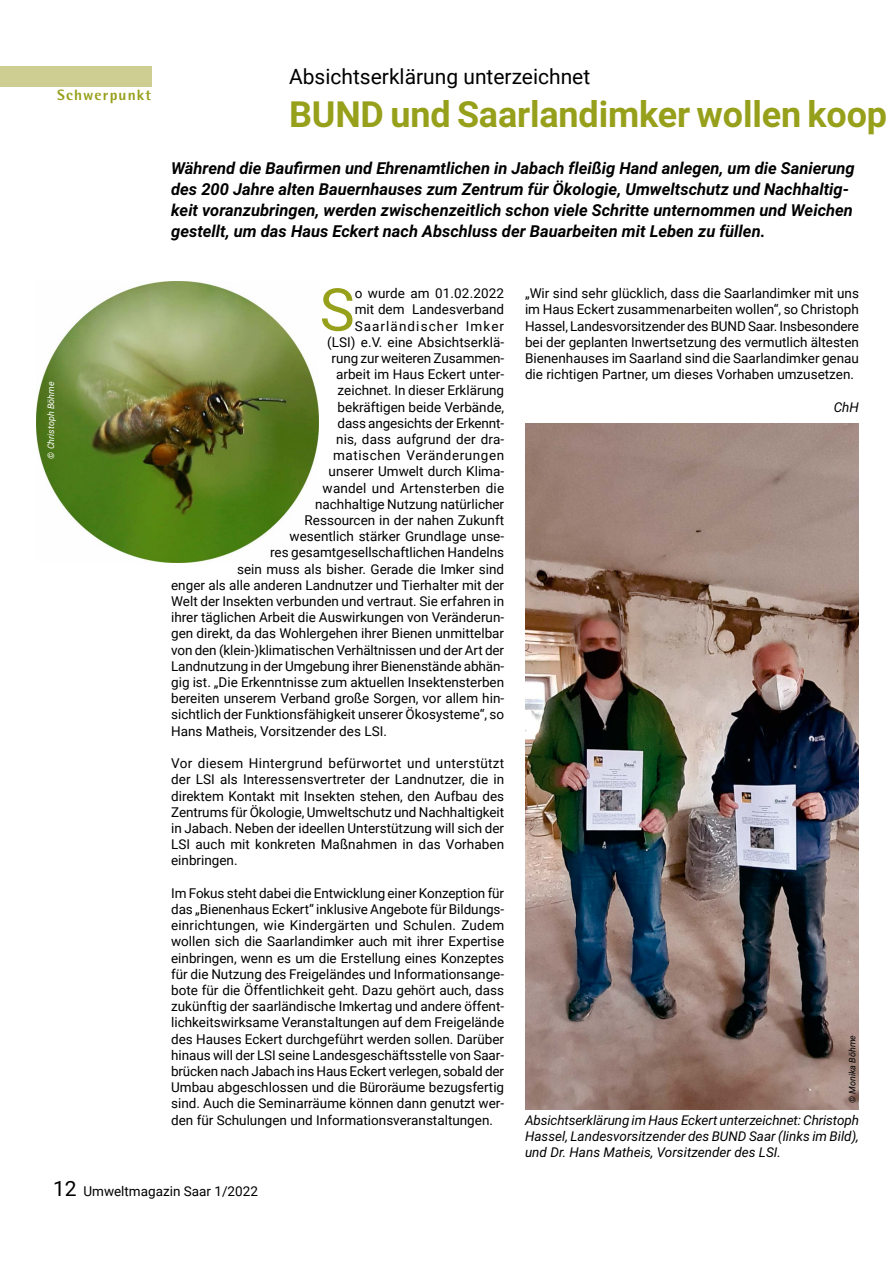
<style>
.page{position:relative;width:893px;height:1263px;background:#fff}
.page>*{position:absolute;margin:0;border:0;box-sizing:border-box;transform-origin:0 0}
.t1{font:59.1px "Roboto";color:#97a01b}
.t2{font:700 36px "Roboto";letter-spacing:-.005em;color:#97a01b}
.t3{font:21px "Roboto";color:#000}
.t4{font:italic 700 16.5px/21px "Roboto";color:#000}
.t5{font:800 15px "Agfa Rotis Semisans";letter-spacing:.075em;color:#97a01b}
.t6{font:13.5px/16.2px "Roboto";color:#000;text-align:justify}
.t7{font:italic 13.5px/16.2px "Roboto";color:#000;text-align:justify}
.t8{font:13.5px "Roboto";letter-spacing:.04em;color:#000}
.t9{font:13.5px "Roboto";letter-spacing:.08em;color:#000}
.t10{font:italic 9px "Roboto";color:#fff}
.t11{font:italic 9px "Roboto";color:#000}
.s1{font-size:21px}
</style>
<div class="page">
<img style="left:37px;top:282px;width:282px;height:280px">
<div style="left:0;top:66px;width:151px;height:20px;background:#cecd92"></div>
<img style="left:525px;top:423px;width:334px;height:687px">
<p class="t5" style="left:57px;top:85px;width:95px">Schwerpunkt</p>
<p class="t10" style="left:45px;top:459px;width:78px;rotate:-90deg">© Christoph Böhme</p>
<h3 class="t3" style="left:289px;top:62px;width:303px">Absichtserklärung unterzeichnet</h3>
<h2 class="t2" style="left:289px;top:89px;width:600px">BUND und Saarlandimker wollen koop</h2>
<p class="t4" style="left:171px;top:157px;width:685px">Während die Baufirmen und Ehrenamtlichen in Jabach fleißig Hand anlegen, um die Sanierung des 200 Jahre alten Bauernhauses zum Zentrum für Ökologie, Umweltschutz und Nachhaltig&shy;keit voranzubringen, werden zwischenzeitlich schon viele Schritte unternommen und Weichen gestellt, um das Haus Eckert nach Abschluss der Bauarbeiten mit Leben zu füllen.</p>
<h1 class="t1" style="left:320px;top:268px;width:37px">S</h1>
<p class="t6" style="left:355px;top:285px;width:151px">o wurde am 01.02.2022</p>
<p class="t6" style="left:355px;top:301px;width:151px">mit dem Landesverband</p>
<p class="t9" style="left:355px;top:316px;width:151px">Saarländischer Imker</p>
<p class="t6" style="left:327px;top:333px;width:179px">(LSI) e.V. eine Absichtserklä-</p>
<p class="t6" style="left:332px;top:350px;width:174px">rung zur weiteren Zusammen-</p>
<p class="t6" style="left:336px;top:366px;width:170px">arbeit im Haus Eckert unter-</p>
<p class="t6" style="left:338px;top:382px;width:168px">zeichnet. In dieser Erklärung</p>
<p class="t6" style="left:338px;top:398px;width:168px">bekräftigen beide Verbände,</p>
<p class="t6" style="left:338px;top:414px;width:168px">dass angesichts der Erkennt-</p>
<p class="t6" style="left:336px;top:431px;width:170px">nis, dass aufgrund der dra-</p>
<p class="t8" style="left:333px;top:446px;width:173px">matischen Veränderungen</p>
<p class="t6" style="left:329px;top:463px;width:177px">unserer Umwelt durch Klima-</p>
<p class="t6" style="left:323px;top:479px;width:183px">wandel und Artensterben die</p>
<p class="t6" style="left:315px;top:495px;width:191px">nachhaltige Nutzung natürlicher</p>
<p class="t6" style="left:305px;top:512px;width:201px">Ressourcen in der nahen Zukunft</p>
<p class="t6" style="left:290px;top:528px;width:216px">wesentlich stärker Grundlage unse-</p>
<p class="t6" style="left:270px;top:544px;width:236px">res gesamtgesellschaftlichen Handelns</p>
<p class="t6" style="left:237px;top:560px;width:269px">sein muss als bisher. Gerade die Imker sind</p>
<p class="t6" style="left:171px;top:576px;width:334px">enger als alle anderen Landnutzer und Tierhalter mit der</p>
<p class="t6" style="left:171px;top:593px;width:335px">Welt der Insekten verbunden und vertraut. Sie erfahren in</p>
<p class="t6" style="left:171px;top:609px;width:335px">ihrer täglichen Arbeit die Auswirkungen von Veränderun-</p>
<p class="t6" style="left:171px;top:625px;width:335px">gen direkt, da das Wohlergehen ihrer Bienen unmittelbar</p>
<p class="t6" style="left:171px;top:641px;width:334px">von den (klein-)klimatischen Verhältnissen und der Art der</p>
<p class="t6" style="left:171px;top:657px;width:335px">Landnutzung in der Umgebung ihrer Bienenstände abhän-</p>
<p class="t6" style="left:171px;top:674px;width:335px">gig ist. „Die Erkenntnisse zum aktuellen Insektensterben</p>
<p class="t6" style="left:171px;top:690px;width:335px">bereiten unserem Verband große Sorgen, vor allem hin-</p>
<p class="t6" style="left:171px;top:706px;width:335px">sichtlich der Funktionsfähigkeit unserer Ökosysteme“, so</p>
<p class="t6" style="left:171px;top:722px;width:217px">Hans Matheis, Vorsitzender des LSI.</p>
<p class="t6" style="left:171px;top:755px;width:335px">Vor diesem Hintergrund befürwortet und unterstützt der LSI als Interessensvertreter der Landnutzer, die in direktem Kontakt mit Insekten stehen, den Aufbau des Zentrums für Ökologie, Umweltschutz und Nachhaltigkeit in Jabach. Neben der ideellen Unterstützung will sich der LSI auch mit konkreten Maßnahmen in das Vorhaben einbringen.</p>
<p class="t6" style="left:171px;top:884px;width:335px">Im Fokus steht dabei die Entwicklung einer Konzeption für das „Bienenhaus Eckert“ inklusive Angebote für Bildungs&shy;einrichtungen, wie Kindergärten und Schulen. Zudem wollen sich die Saarlandimker auch mit ihrer Expertise einbringen, wenn es um die Erstellung eines Konzeptes für die Nutzung des Freigeländes und Informationsange&shy;bote für die Öffentlichkeit geht. Dazu gehört auch, dass zukünftig der saarländische Imkertag und andere öffent&shy;lichkeitswirksame Veranstaltungen auf dem Freigelände des Hauses Eckert durchgeführt werden sollen. Darüber hinaus will der LSI seine Landesgeschäftsstelle von Saar&shy;brücken nach Jabach ins Haus Eckert verlegen, sobald der Umbau abgeschlossen und die Büroräume bezugsfertig sind. Auch die Seminarräume können dann genutzt wer&shy;den für Schulungen und Informationsveranstaltungen.</p>
<p class="t6" style="left:525px;top:285px;width:335px">„Wir sind sehr glücklich, dass die Saarlandimker mit uns im Haus Eckert zusammenarbeiten wollen“, so Christoph Hassel, Landesvorsitzender des BUND Saar. Insbesondere bei der geplanten Inwertsetzung des vermutlich ältesten Bienenhauses im Saarland sind die Saarlandimker genau die richtigen Partner, um dieses Vorhaben umzusetzen.</p>
<p class="t7" style="left:834px;top:398px;width:27px">ChH</p>
<p class="t11" style="left:846px;top:1103px;width:70px;rotate:-90deg">© Monika Böhme</p>
<p class="t7" style="left:525px;top:1111px;width:335px">Absichtserklärung im Haus Eckert unterzeichnet: Christoph Hassel, Landesvorsitzender des BUND Saar (links im Bild), und Dr. Hans Matheis, Vorsitzender des LSI.</p>
<p class="t6" style="left:53px;top:1182px;width:206px"><span class="s1">12</span> Umweltmagazin Saar 1/2022</p>
</div>
